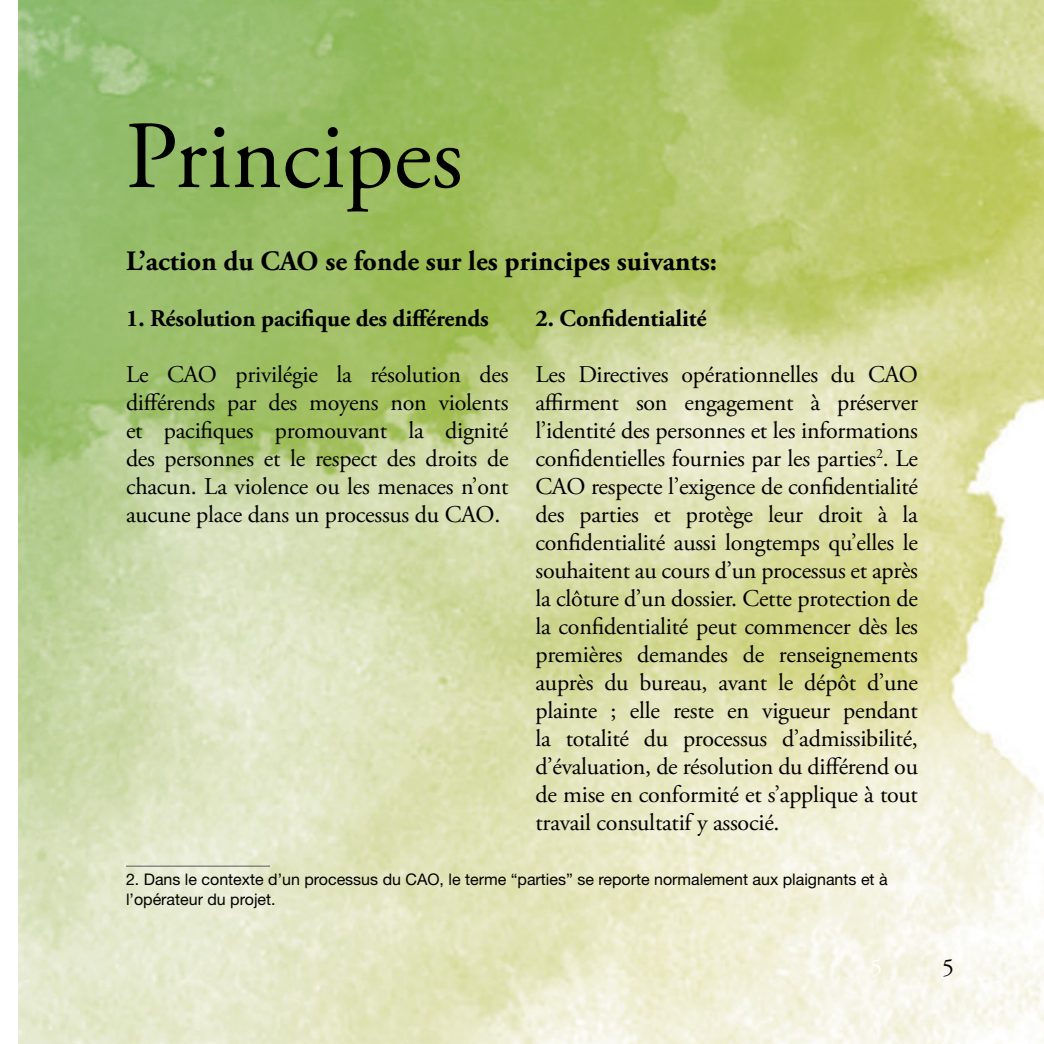
<style>
.page{position:relative;width:1044px;height:1044px;background:#fff}
.page>*{position:absolute;margin:0;border:0;box-sizing:border-box;transform-origin:0 0}
.t1{font:96px "Adobe Garamond Pro";color:#000}
.t2{font:700 28px "Adobe Garamond Pro";color:#000}
.t3{font:24px/28px "Adobe Garamond Pro";letter-spacing:-.01em;color:#000;text-align:justify}
.t4{font:700 24px "Adobe Garamond Pro";letter-spacing:-.005em;color:#000}
.t5{font:24px "Adobe Garamond Pro";color:#fff}
.t6{font:16px/19.2px "Helvetica Neue LT Std";color:#000}
</style>
<div class="page">
<img style="left:18px;top:0;width:1026px;height:1044px">
<hr style="left:126px;top:866px;width:144px;height:1px;background:#58595b">
<h1 class="t1" style="left:125px;top:99px;width:339px">Principes</h1>
<p class="t2" style="left:126px;top:245px;width:592px">L’action du CAO se fonde sur les principes suivants:</p>
<p class="t4" style="left:126px;top:304px;width:364px">1. Résolution pacifique des différends</p>
<p class="t3" style="left:126px;top:361px;width:384px">Le CAO privilégie la résolution des différends par des moyens non violents et pacifiques promouvant la dignité des personnes et le respect des droits de chacun. La violence ou les menaces n’ont aucune place dans un processus du CAO.</p>
<p class="t4" style="left:535px;top:304px;width:173px">2. Confidentialité</p>
<p class="t3" style="left:535px;top:361px;width:384px">Les Directives opérationnelles du CAO affirment son engagement à préserver l’identité des personnes et les informations confidentielles fournies par les parties<sup>2</sup>. Le CAO respecte l’exigence de confidentialité des parties et protège leur droit à la confidentialité aussi longtemps qu’elles le souhaitent au cours d’un processus et après la clôture d’un dossier. Cette protection de la confidentialité peut commencer dès les premières demandes de renseignements auprès du bureau, avant le dépôt d’une plainte ; elle reste en vigueur pendant la totalité du processus d’admissibilité, d’évaluation, de résolution du différend ou de mise en conformité et s’applique à tout travail consultatif y associé.</p>
<p class="t6" style="left:126px;top:870px;width:763px">2. Dans le contexte d’un processus du CAO, le terme “parties” se reporte normalement aux plaignants et à l’opérateur du projet.</p>
<p class="t5" style="left:871px;top:953px;width:13px">5</p>
<p class="t3" style="left:942px;top:954px;width:13px">5</p>
</div>
